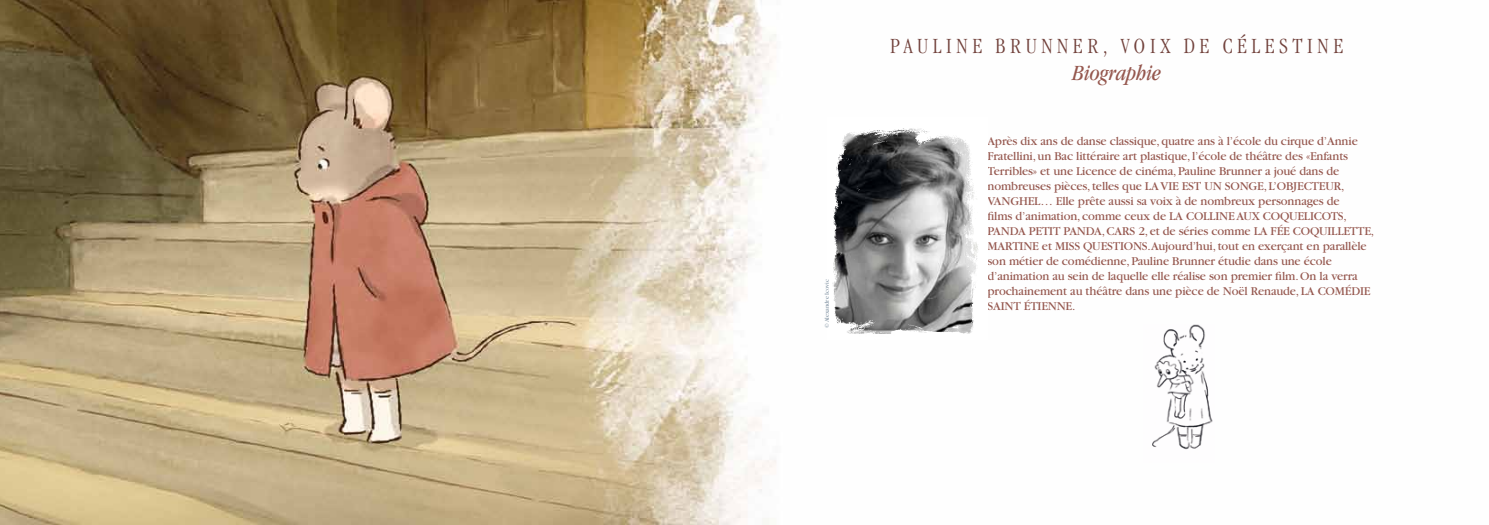
<style>
.page{position:relative;width:1489px;height:525px;background:#fff}
.page>*{position:absolute;margin:0;border:0;box-sizing:border-box;transform-origin:0 0}
.t1{font:300 condensed 22.38px "Garamond";letter-spacing:.2em;color:#71413b}
.t2{font:italic condensed 22.38px "Garamond";color:#95574e}
.t3{font:12.5px/15px "Garamond";letter-spacing:-.01em;color:#95574e}
.t4{font:6px "Garamond";color:#7e90a0}
</style>
<div class="page">
<img style="left:0;top:0;width:776px;height:524px">
<img style="left:1152px;top:324px;width:61px;height:126px">
<img style="left:832px;top:128px;width:146px;height:206px">
<p class="t4" style="left:824px;top:328px;width:51px;rotate:-90deg">© Alexandre Icovic</p>
<h1 class="t1" style="left:890px;top:33px;width:346px">PAULINE BRUNNER, VOIX DE CÉL</h1>
<h1 class="t1" style="left:1264px;top:33px;width:80px">ESTINE</h1>
<h1 class="t2" style="left:1072px;top:60px;width:90px">Biographie</h1>
<p class="t3" style="left:987px;top:134px;width:388px">Après dix ans de danse classique, quatre ans à l’école du cirque d’Annie Fratellini, un Bac littéraire art plastique, l’école de théâtre des «Enfants Terribles» et une Licence de cinéma, Pauline Brunner a joué dans de nombreuses pièces, telles que LA VIE EST UN SONGE, L’OBJECTEUR, VANGHEL… Elle prête aussi sa voix à de nombreux personnages de<br>films d’animation, comme ceux de LA COLLINE AUX COQUELICOTS, PANDA PETIT PANDA, CARS 2, et de séries comme LA FÉE COQUILLETTE, MARTINE et MISS QUESTIONS.Aujourd’hui, tout en exerçant en parallèle son métier de comédienne, Pauline Brunner étudie dans une école d’animation au sein de laquelle elle réalise son premier film. On la verra prochainement au théâtre dans une pièce de Noël Renaude, LA COMÉDIE SAINT ÉTIENNE.</p>
</div>
